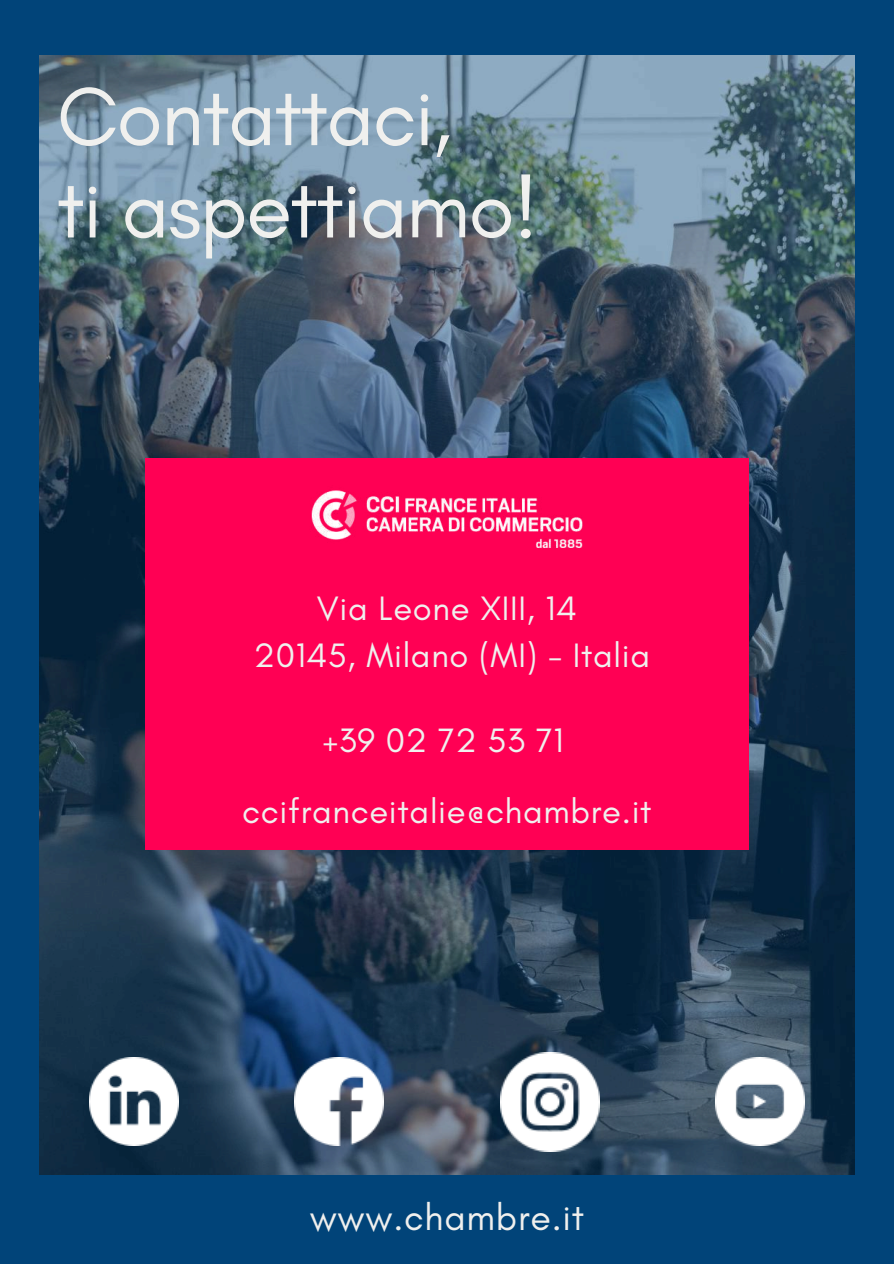
<style>
.page{position:relative;width:894px;height:1264px;background:#fff}
.page>*{position:absolute;margin:0;border:0;box-sizing:border-box;transform-origin:0 0}
.t1{font:84px/92.2px "Glacial Indifference";letter-spacing:-.02em;color:#f0f0ee}
.t2{font:37.5px "Glacial Indifference";letter-spacing:.02em;color:#f0f0ee}
.t3{font:34.5px/47.2px "Glacial Indifference";letter-spacing:.02em;color:#f0f0ee;text-align:center}
</style>
<div class="page">
<div style="left:0;top:0;width:893px;height:1263px;background:#014479"></div>
<img style="left:39px;top:55px;width:815px;height:1119px">
<div style="left:145px;top:458px;width:603px;height:392px;background:#ff0054"></div>
<img style="left:311px;top:490px;width:272px;height:58px">
<img style="left:89px;top:1056px;width:89px;height:89px">
<img style="left:295px;top:1056px;width:88px;height:89px">
<img style="left:500px;top:1051px;width:99px;height:100px">
<img style="left:715px;top:1056px;width:89px;height:89px">
<h1 class="t1" style="left:57px;top:70px;width:483px">Contattaci,<br>ti aspettiamo!</h1>
<p class="t3" style="left:254px;top:584px;width:397px">Via Leone XIII, 14<br>20145, Milano (MI) - Italia</p>
<p class="t3" style="left:242px;top:704px;width:411px;line-height:70.8px">+39 02 72 53 71 ccifranceitalie@chambre.it</p>
<p class="t2" style="left:309px;top:1194px;width:276px">www.chambre.it</p>
</div>
